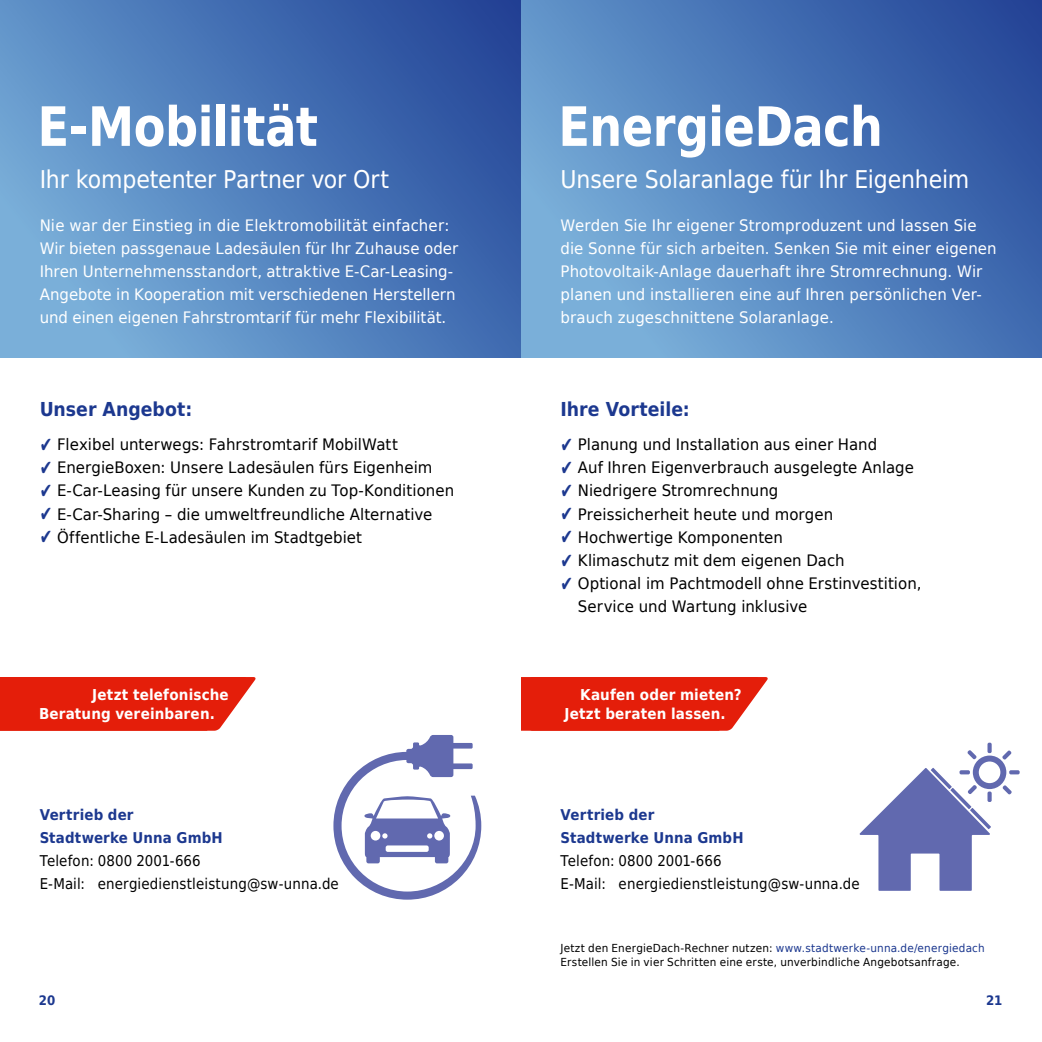
<style>
.page{position:relative;width:1042px;height:1042px;background:#fff}
.page>*{position:absolute;margin:0;border:0;box-sizing:border-box;transform-origin:0 0}
.t1{font:700 54.25px "DejaVu Sans Condensed";letter-spacing:-.01em;color:#fff;scale:.95 1}
.t2{font:24.5px "DejaVu LGC Sans Condensed";letter-spacing:-.01em;color:#fff}
.t3{font:700 19.25px "DejaVu Sans Condensed";color:#1c388f}
.t4{font:15.75px/23.1px "DejaVu LGC Sans";letter-spacing:.005em;color:#fff;scale:.95 1}
.t5{font:15.75px/23.1px "DejaVu Sans";letter-spacing:.005em;color:#000;scale:.95 1}
.t6{font:700 15.05px/19.6px "DejaVu Sans Condensed";letter-spacing:.01em;color:#fff}
.t7{font:14.88px/23.1px "DejaVu Sans Condensed";letter-spacing:.01em;color:#000}
.t8{font:700 14.88px/23.1px "DejaVu Sans Condensed";letter-spacing:.01em;color:#1c388f}
.t9{font:700 13.12px "DejaVu LGC Sans Condensed";color:#1c388f}
.t10{font:11.03px/14px "DejaVu Sans";letter-spacing:.015em;color:#000;scale:.95 1}
.s1{font-size:21px;color:#1c388f}
.s2{color:#1c388f}
</style>
<div class="page">
<svg style="left:521px;top:0;width:521px;height:358px;background:#5280bd"></svg>
<svg style="left:521px;top:677px;width:247px;height:54px;background:#e62f1c"></svg>
<svg style="left:987px;top:742px;width:4px;height:11px"></svg>
<svg style="left:1009px;top:770px;width:10px;height:4px"></svg>
<svg style="left:859px;top:750px;width:153px;height:141px"></svg>
<svg style="left:0;top:0;width:521px;height:358px;background:#507ebb"></svg>
<svg style="left:333px;top:735px;width:148px;height:164px"></svg>
<svg style="left:0;top:677px;width:256px;height:54px;background:#e52e1c"></svg>
<h1 class="t1" style="left:37px;top:82px;width:297px">E-Mobilität</h1>
<h2 class="t2" style="left:40px;top:162px;width:351px">Ihr kompetenter Partner vor Ort</h2>
<p class="t4" style="left:40px;top:214px;width:442px">Nie war der Einstieg in die Elektromobilität einfacher:<br>Wir bieten passgenaue Ladesäulen für Ihr Zuhause oder Ihren Unternehmensstandort, attraktive E-Car-Leasing-Angebote in Kooperation mit verschiedenen Herstellern und einen eigenen Fahrstromtarif für mehr Flexibilität.</p>
<p class="t3" style="left:40px;top:393px;width:154px">Unser Angebot:</p>
<p class="t5" style="left:40px;top:433px;width:378px"><span class="s1">✔</span> Flexibel unterwegs: Fahrstromtarif MobilWatt</p>
<p class="t5" style="left:40px;top:456px;width:415px"><span class="s1">✔</span> EnergieBoxen: Unsere Ladesäulen fürs Eigenheim</p>
<p class="t5" style="left:40px;top:479px;width:438px"><span class="s1">✔</span> E-Car-Leasing für unsere Kunden zu Top-Konditionen</p>
<p class="t5" style="left:40px;top:502px;width:415px"><span class="s1">✔</span> E-Car-Sharing – die umweltfreundliche Alternative</p>
<p class="t5" style="left:40px;top:525px;width:341px"><span class="s1">✔</span> Öffentliche E-Ladesäulen im Stadtgebiet</p>
<p class="t6" style="left:39px;top:684px;width:191px;text-indent:53px">Jetzt telefonische<br>Beratung vereinbaren.</p>
<p class="t8" style="left:40px;top:803px;width:185px">Vertrieb der<br>Stadtwerke Unna GmbH</p>
<p class="t7" style="left:40px;top:849px;width:301px">Telefon: 0800 2001-666<br>E-Mail: energiedienstleistung@sw-unna.de</p>
<h1 class="t1" style="left:558px;top:82px;width:343px">EnergieDach</h1>
<h2 class="t2" style="left:560px;top:162px;width:410px">Unsere Solaranlage für Ihr Eigenheim</h2>
<p class="t4" style="left:560px;top:214px;width:461px">Werden Sie Ihr eigener Stromproduzent und lassen Sie die Sonne für sich arbeiten. Senken Sie mit einer eigenen Photovoltaik-Anlage dauerhaft ihre Stromrechnung. Wir planen und installieren eine auf Ihren persönlichen Ver&shy;brauch zugeschnittene Solaranlage.</p>
<p class="t3" style="left:560px;top:393px;width:131px">Ihre Vorteile:</p>
<p class="t5" style="left:560px;top:433px;width:335px"><span class="s1">✔</span> Planung und Installation aus einer Hand</p>
<p class="t5" style="left:560px;top:456px;width:374px"><span class="s1">✔</span> Auf Ihren Eigenverbrauch ausgelegte Anlage</p>
<p class="t5" style="left:560px;top:479px;width:231px"><span class="s1">✔</span> Niedrigere Stromrechnung</p>
<p class="t5" style="left:560px;top:502px;width:289px"><span class="s1">✔</span> Preissicherheit heute und morgen</p>
<p class="t5" style="left:560px;top:525px;width:236px"><span class="s1">✔</span> Hochwertige Komponenten</p>
<p class="t5" style="left:560px;top:548px;width:300px"><span class="s1">✔</span> Klimaschutz mit dem eigenen Dach</p>
<p class="t5" style="left:578px;top:571px;width:363px;text-indent:-17px"><span class="s1">✔</span> Optional im Pachtmodell ohne Erstinvestition,<br>Service und Wartung inklusive</p>
<p class="t6" style="left:564px;top:684px;width:178px;text-indent:16px">Kaufen oder mieten?<br>Jetzt beraten lassen.</p>
<p class="t8" style="left:560px;top:803px;width:185px">Vertrieb der<br>Stadtwerke Unna GmbH</p>
<p class="t7" style="left:560px;top:849px;width:301px">Telefon: 0800 2001-666<br>E-Mail: energiedienstleistung@sw-unna.de</p>
<p class="t10" style="left:560px;top:940px;width:448px">Jetzt den EnergieDach-Rechner nutzen: <span class="s2">www.stadtwerke-unna.de/energiedach<br></span>Erstellen Sie in vier Schritten eine erste, unverbindliche Angebotsanfrage.</p>
<p class="t9" style="left:39px;top:990px;width:18px">20</p>
<p class="t9" style="left:986px;top:990px;width:18px">21</p>
</div>
